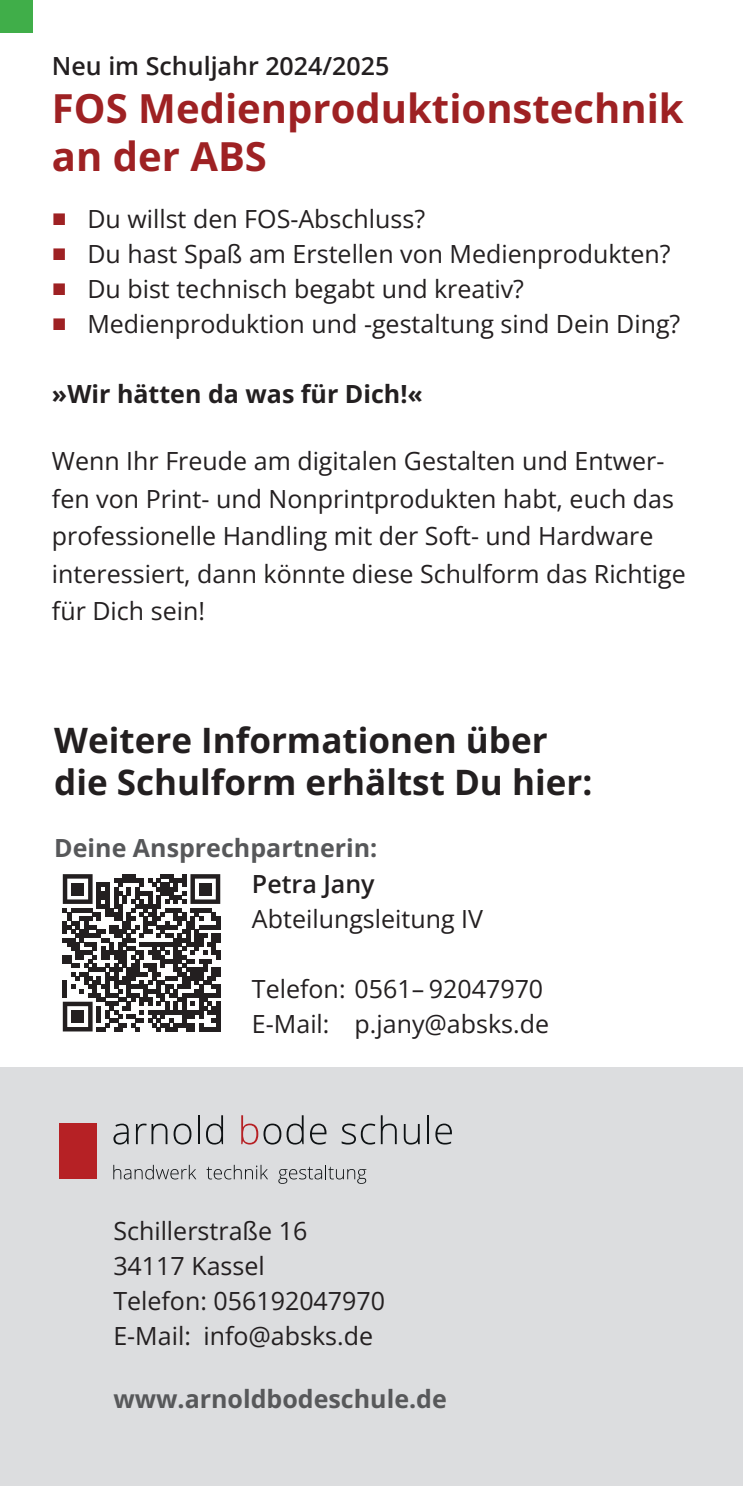
<style>
.page{position:relative;width:743px;height:1486px;background:#fff}
.page>*{position:absolute;margin:0;border:0;box-sizing:border-box;transform-origin:0 0}
.t1{font:700 40px/48px "Open Sans";color:#9e2123}
.t2{font:700 35px/42px "Open Sans";color:#231f20}
.t3{font:25px/35px "Open Sans";color:#231f20}
.t4{font:700 25px "Open Sans";color:#57585a}
.t5{font:600 25px "Open Sans";color:#231f20}
.t6{font:700 25px "Open Sans";color:#231f20}
.s1{font-family:"Arial";color:#9e2123}
</style>
<div class="page">
<div style="left:0;top:1068px;width:742px;height:418px;background:#dcdddf"></div>
<div style="left:60px;top:1124px;width:37px;height:55px;background:#b62125"></div>
<svg style="left:113px;top:1124px;width:16px;height:21px"></svg>
<svg style="left:136px;top:1124px;width:31px;height:20px"></svg>
<svg style="left:173px;top:1124px;width:18px;height:21px"></svg>
<svg style="left:198px;top:1115px;width:1px;height:29px"></svg>
<svg style="left:206px;top:1115px;width:17px;height:30px"></svg>
<svg style="left:241px;top:1115px;width:62px;height:30px"></svg>
<svg style="left:310px;top:1124px;width:16px;height:21px"></svg>
<svg style="left:341px;top:1115px;width:55px;height:30px"></svg>
<svg style="left:403px;top:1124px;width:16px;height:21px"></svg>
<hr style="left:427px;top:1115px;width:2px;height:29px;background:#0e1214">
<svg style="left:435px;top:1124px;width:17px;height:21px"></svg>
<svg style="left:113px;top:1165px;width:83px;height:14px"></svg>
<svg style="left:206px;top:1165px;width:62px;height:14px"></svg>
<svg style="left:278px;top:1165px;width:88px;height:19px"></svg>
<svg style="left:63px;top:874px;width:157px;height:157px"></svg>
<div style="left:71px;top:883px;width:13px;height:12px;background:#231f20"></div>
<div style="left:199px;top:883px;width:13px;height:12px;background:#231f20"></div>
<div style="left:71px;top:1010px;width:13px;height:13px;background:#231f20"></div>
<div style="left:0;top:0;width:33px;height:33px;background:#40ae49"></div>
<p class="t5" style="left:52px;top:49px;width:339px">Neu im Schuljahr 2024/2025</p>
<h1 class="t1" style="left:52px;top:84px;width:633px">FOS Medienproduktionstechnik an der ABS</h1>
<p class="t3" style="left:52px;top:200px;width:374px"><span class="s1">■</span> Du willst den FOS-Abschluss?</p>
<p class="t3" style="left:52px;top:235px;width:620px"><span class="s1">■</span> Du hast Spaß am Erstellen von Medienprodukten?</p>
<p class="t3" style="left:52px;top:270px;width:473px"><span class="s1">■</span> Du bist technisch begabt und kreativ?</p>
<p class="t3" style="left:52px;top:305px;width:629px"><span class="s1">■</span> Medienproduktion und -gestaltung sind Dein Ding?</p>
<p class="t6" style="left:52px;top:376px;width:372px">»Wir hätten da was für Dich!«</p>
<p class="t3" style="left:52px;top:442px;width:635px;line-height:37.5px">Wenn Ihr Freude am digitalen Gestalten und Entwer&shy;fen von Print- und Nonprintprodukten habt, euch das professionelle Handling mit der Soft- und Hardware interessiert, dann könnte diese Schulform das Richtige für Dich sein!</p>
<h2 class="t2" style="left:54px;top:718px;width:539px">Weitere Informationen über die Schulform erhältst Du hier:</h2>
<p class="t4" style="left:54px;top:830px;width:324px">Deine Ansprechpartnerin:</p>
<p class="t5" style="left:252px;top:866px;width:124px">Petra Jany</p>
<p class="t3" style="left:252px;top:900px;width:232px">Abteilungsleitung IV</p>
<p class="t3" style="left:252px;top:970px;width:298px">Telefon: 0561– 92047970<br>E-Mail: p.jany@absks.de</p>
<p class="t3" style="left:113px;top:1213px;width:273px">Schillerstraße 16<br>34117 Kassel<br>Telefon: 056192047970<br>E-Mail: info@absks.de</p>
<p class="t4" style="left:113px;top:1381px;width:335px">www.arnoldbodeschule.de</p>
</div>
